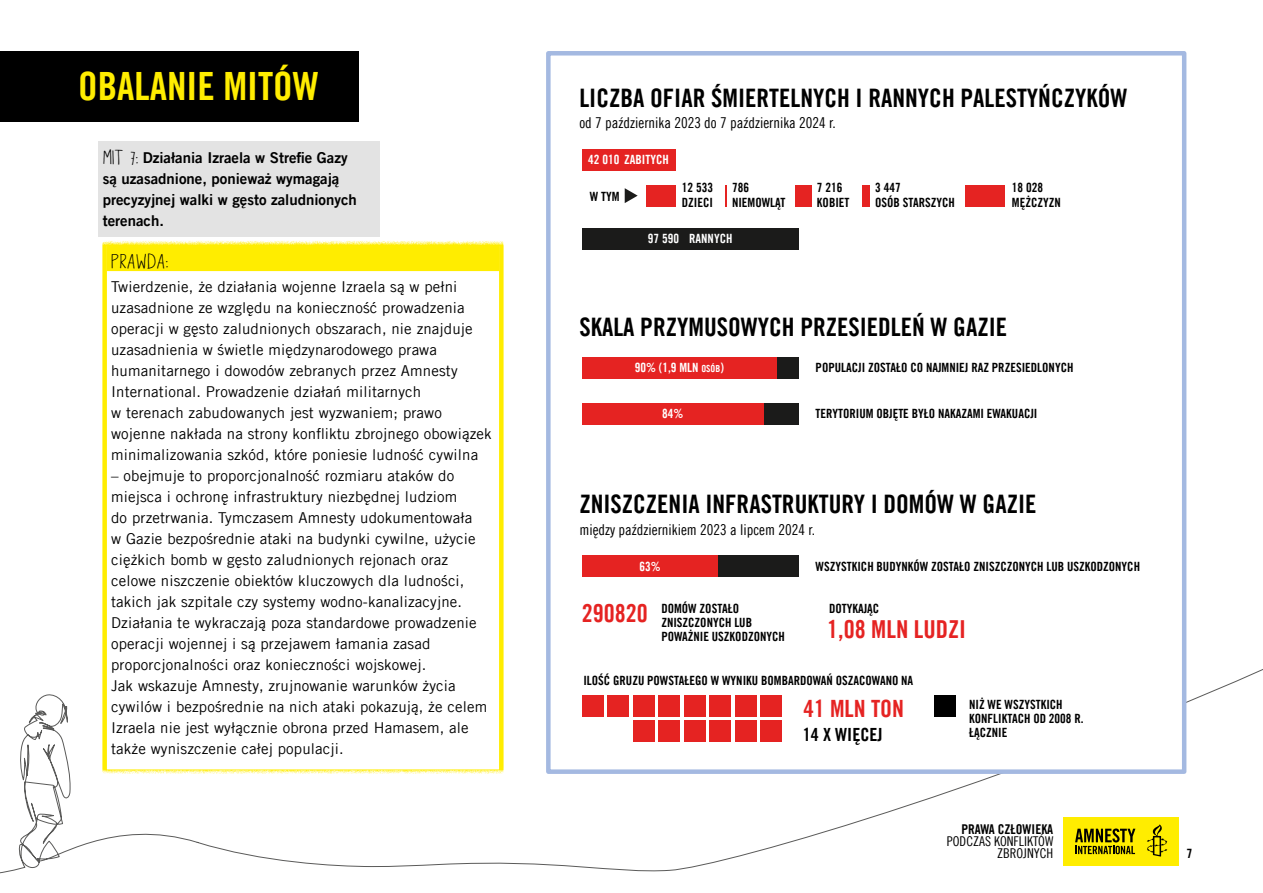
<style>
.page{position:relative;width:1263px;height:893px;background:#fff}
.page>*{position:absolute;margin:0;border:0;box-sizing:border-box;transform-origin:0 0}
.t1{font:39px "Amnesty Trade Gothic Bd Cn 20";color:#ffed00}
.t2{font:27px "Amnesty Voices Script";letter-spacing:.005em;color:#000}
.t3{font:25.5px "Amnesty Trade Gothic Bd Cn 20";color:#000}
.t4{font:24.75px "Amnesty Trade Gothic Bd Cn 20";color:#e52322}
.t5{font:23.85px "Amnesty Trade Gothic Bd Cn 20";color:#e52322}
.t6{font:18.15px "Amnesty Trade Gothic Bd Cn 20";color:#000}
.t7{font:15px/21px "Amnesty Trade Gothic";letter-spacing:.01em;color:#000}
.t8{font:15px/21px "Amnesty Trade Gothic Bd 2";color:#000}
.t9{font:15px "Amnesty Trade Gothic Cn 18";color:#000}
.t10{font:13.5px/12px "Amnesty Trade Gothic Cn 18";color:#000;text-align:right}
.t11{font:13.5px "Amnesty Trade Gothic Bd Cn 20";color:#000}
.t12{font:12.9px "Amnesty Trade Gothic Bd Cn 20";color:#000;scale:1.05 1}
.t13{font:12.75px/14.1px "Amnesty Trade Gothic Bd Cn 20";color:#000}
.t14{font:12.75px "Amnesty Trade Gothic Bd Cn 20";color:#fff}
.s1{font-family:"Amnesty Voices Script";font-size:27px}
.s2{font-size:9.75px}
.s3{font-size:24.75px;color:#e52322}
</style>
<div class="page">
<svg style="left:0;top:646px;width:1263px;height:228px"></svg>
<div style="left:546px;top:51px;width:640px;height:723px;background:#fff;border:4px solid #a4b9e1"></div>
<div style="left:582px;top:228px;width:216px;height:22px;background:#1b1b1a"></div>
<div style="left:862px;top:185px;width:8px;height:21px;background:#e52322"></div>
<div style="left:795px;top:185px;width:16px;height:21px;background:#e52322"></div>
<hr style="left:725px;top:185px;width:2px;height:21px;background:#e52322">
<div style="left:646px;top:185px;width:30px;height:21px;background:#e52322"></div>
<div style="left:582px;top:149px;width:93px;height:22px;background:#e52322"></div>
<svg style="left:625px;top:188px;width:13px;height:15px"></svg>
<div style="left:582px;top:357px;width:195px;height:21px;background:#e52322"></div>
<div style="left:777px;top:357px;width:21px;height:21px;background:#1b1b1a"></div>
<div style="left:582px;top:403px;width:182px;height:22px;background:#e52322"></div>
<div style="left:764px;top:403px;width:34px;height:22px;background:#1b1b1a"></div>
<div style="left:582px;top:555px;width:136px;height:22px;background:#e52322"></div>
<div style="left:718px;top:555px;width:80px;height:22px;background:#1b1b1a"></div>
<div style="left:760px;top:721px;width:22px;height:21px;background:#e52322"></div>
<div style="left:735px;top:721px;width:21px;height:21px;background:#e52322"></div>
<div style="left:709px;top:721px;width:22px;height:21px;background:#e52322"></div>
<div style="left:684px;top:721px;width:21px;height:21px;background:#e52322"></div>
<div style="left:760px;top:695px;width:22px;height:22px;background:#e52322"></div>
<div style="left:735px;top:695px;width:21px;height:22px;background:#e52322"></div>
<div style="left:709px;top:695px;width:22px;height:22px;background:#e52322"></div>
<div style="left:684px;top:695px;width:21px;height:22px;background:#e52322"></div>
<div style="left:658px;top:721px;width:22px;height:21px;background:#e52322"></div>
<div style="left:633px;top:721px;width:21px;height:21px;background:#e52322"></div>
<div style="left:607px;top:695px;width:22px;height:22px;background:#e52322"></div>
<div style="left:582px;top:695px;width:22px;height:22px;background:#e52322"></div>
<div style="left:658px;top:695px;width:22px;height:22px;background:#e52322"></div>
<div style="left:633px;top:695px;width:21px;height:22px;background:#e52322"></div>
<div style="left:935px;top:695px;width:21px;height:22px;background:#000"></div>
<div style="left:965px;top:185px;width:40px;height:21px;background:#e52322"></div>
<div style="left:99px;top:141px;width:281px;height:96px;background:#e3e3e3"></div>
<div style="left:107px;top:241px;width:392px;height:30px;background:#ffed00"></div>
<div style="left:102px;top:241px;width:402px;height:533px;border:4px solid #ffed00"></div>
<div style="left:0;top:51px;width:358px;height:71px;background:#000"></div>
<div style="left:1064px;top:817px;width:115px;height:49px;background:#ffed00"></div>
<svg style="left:1147px;top:824px;width:20px;height:32px"></svg>
<svg style="left:1075px;top:828px;width:60px;height:26px"></svg>
<div style="left:1186px;top:817px;width:25px;height:49px;background:#fff"></div>
<h1 class="t1" style="left:78px;top:63px;width:242px">OBALANIE MITÓW</h1>
<p class="t8" style="left:103px;top:147px;width:256px"><span class="s1">MIT 7:</span> Działania Izraela w Strefie Gazy są uzasadnione, ponieważ wymagają precyzyjnej walki w gęsto zaludnionych terenach.</p>
<h2 class="t2" style="left:111px;top:244px;width:59px">PRAWDA:</h2>
<p class="t7" style="left:111px;top:276px;width:382px">Twierdzenie, że działania wojenne Izraela są w pełni uzasadnione ze względu na konieczność prowadzenia operacji w gęsto zaludnionych obszarach, nie znajduje uzasadnienia w świetle międzynarodowego prawa humanitarnego i dowodów zebranych przez Amnesty International. Prowadzenie działań militarnych<br>w terenach zabudowanych jest wyzwaniem; prawo wojenne nakłada na strony konfliktu zbrojnego obowiązek minimalizowania szkód, które poniesie ludność cywilna</p>
<p class="t7" style="left:111px;top:465px;width:377px">– obejmuje to proporcjonalność rozmiaru ataków do miejsca i ochronę infrastruktury niezbędnej ludziom<br>do przetrwania. Tymczasem Amnesty udokumentowała<br>w Gazie bezpośrednie ataki na budynki cywilne, użycie ciężkich bomb w gęsto zaludnionych rejonach oraz celowe niszczenie obiektów kluczowych dla ludności, takich jak szpitale czy systemy wodno-kanalizacyjne.<br>Działania te wykraczają poza standardowe prowadzenie operacji wojennej i są przejawem łamania zasad proporcjonalności oraz konieczności wojskowej.<br>Jak wskazuje Amnesty, zrujnowanie warunków życia cywilów i bezpośrednie na nich ataki pokazują, że celem Izraela nie jest wyłącznie obrona przed Hamasem, ale także wyniszczenie całej populacji.</p>
<h3 class="t3" style="left:579px;top:82px;width:550px">LICZBA OFIAR ŚMIERTELNYCH I RANNYCH PALESTYŃCZYKÓW</h3>
<p class="t9" style="left:579px;top:114px;width:258px">od 7 października 2023 do 7 października 2024 r.</p>
<p class="t14" style="left:588px;top:152px;width:82px">42 010 ZABITYCH</p>
<p class="t13" style="left:590px;top:189px;width:31px">W TYM</p>
<p class="t13" style="left:682px;top:181px;width:33px">12 533</p>
<p class="t13" style="left:732px;top:181px;width:55px">786<br>NIEMOWLĄT</p>
<p class="t13" style="left:817px;top:181px;width:34px">7 216<br>KOBIET</p>
<p class="t13" style="left:875px;top:180px;width:81px;line-height:15px">3 447<br>OSÓB STARSZYCH</p>
<p class="t13" style="left:682px;top:195px;width:33px">DZIECI</p>
<p class="t14" style="left:648px;top:231px;width:86px">97 590 RANNYCH</p>
<p class="t13" style="left:1012px;top:180px;width:50px;line-height:15px">18 028<br>MĘŻCZYZN</p>
<h3 class="t3" style="left:579px;top:312px;width:429px">SKALA PRZYMUSOWYCH PRZESIEDLEŃ W GAZIE</h3>
<p class="t14" style="left:635px;top:359px;width:91px">90% (1,9 MLN <span class="s2">OSÓB</span>)</p>
<p class="t13" style="left:816px;top:360px;width:259px">POPULACJI ZOSTAŁO CO NAJMNIEJ RAZ PRZESIEDLONYCH</p>
<p class="t14" style="left:662px;top:406px;width:23px">84%</p>
<p class="t13" style="left:816px;top:406px;width:223px">TERYTORIUM OBJĘTE BYŁO NAKAZAMI EWAKUACJI</p>
<h3 class="t3" style="left:579px;top:488px;width:458px">ZNISZCZENIA INFRASTRUKTURY I DOMÓW W GAZIE</h3>
<p class="t9" style="left:579px;top:520px;width:237px">między październikiem 2023 a lipcem 2024 r.</p>
<p class="t14" style="left:639px;top:559px;width:23px">63%</p>
<p class="t13" style="left:816px;top:559px;width:326px">WSZYSTKICH BUDYNKÓW ZOSTAŁO ZNISZCZONYCH LUB USZKODZONYCH</p>
<p class="t13" style="left:661px;top:601px;width:125px;text-indent:-79px"><span class="s3">290820</span> DOMÓW ZOSTAŁO<br>ZNISZCZONYCH LUB<br>POWAŻNIE USZKODZONYCH</p>
<p class="t13" style="left:829px;top:601px;width:52px">DOTYKAJĄC</p>
<h3 class="t4" style="left:827px;top:614px;width:140px">1,08 MLN LUDZI</h3>
<p class="t13" style="left:583px;top:673px;width:331px">ILOŚĆ GRUZU POWSTAŁEGO W WYNIKU BOMBARDOWAŃ OSZACOWANO NA</p>
<h3 class="t5" style="left:803px;top:694px;width:102px">41 MLN TON</h3>
<p class="t6" style="left:803px;top:723px;width:81px">14 X WIĘCEJ</p>
<p class="t13" style="left:969px;top:697px;width:116px">NIŻ WE WSZYSTKICH<br>KONFLIKTACH OD 2008 R.<br>ŁĄCZNIE</p>
<p class="t11" style="left:961px;top:821px;width:93px">PRAWA CZŁOWIEKA</p>
<p class="t10" style="left:947px;top:835px;width:108px">PODCZAS KONFLIKTÓW<br>ZBROJNYCH</p>
<p class="t12" style="left:1186px;top:846px;width:7px">7</p>
</div>
